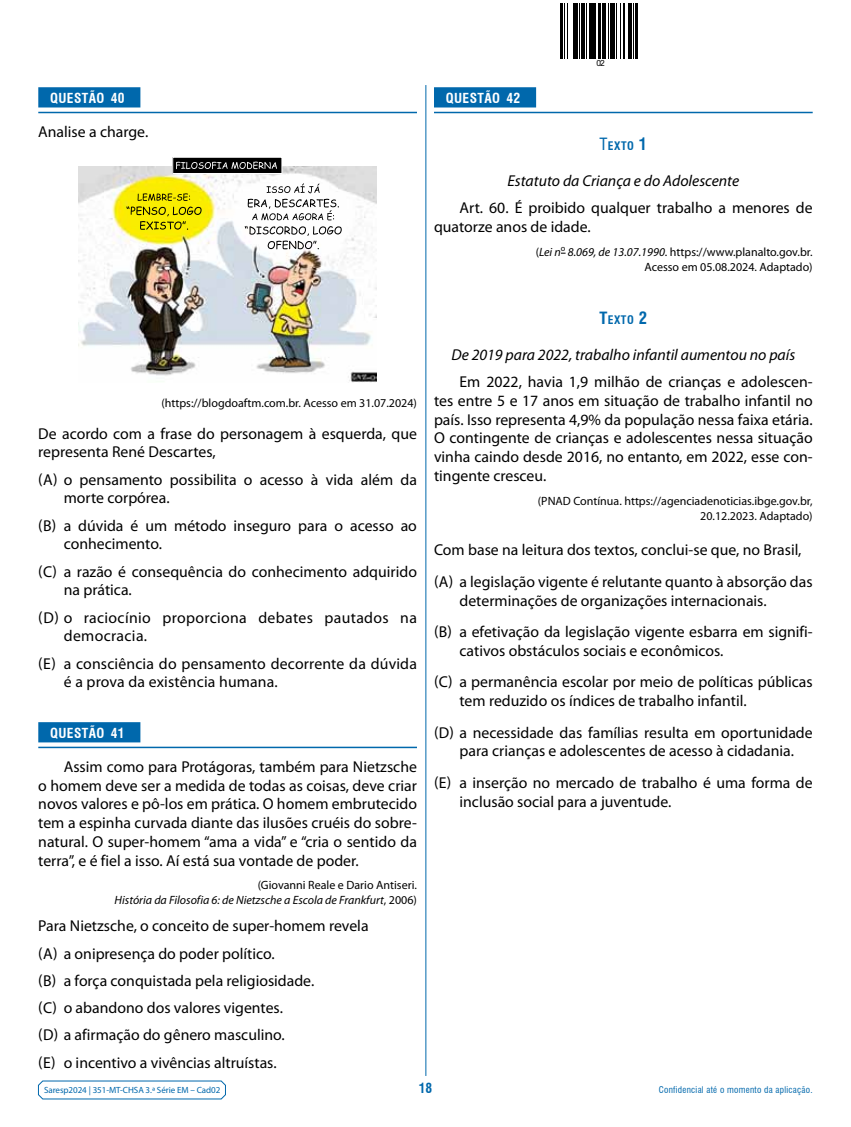
<style>
.page{position:relative;width:851px;height:1127px;background:#fff}
.page>*{position:absolute;margin:0;border:0;box-sizing:border-box;transform-origin:0 0}
.t1{font:15.75px/18.8px "Myriad Pro";color:#000}
.t2{font:italic 15.75px/27.3px "Myriad Pro";color:#000}
.t3{font:15.75px/18.8px "Myriad Pro";letter-spacing:.02em;color:#000}
.t4{font:700 condensed 13.5px "Swiss 721 BT";letter-spacing:.03em;color:#fff}
.t5{font:700 condensed 13.5px "Swiss 721 BT";color:#0068ac}
.t6{font:12px/15px "Myriad Pro";color:#000;text-align:right}
.t7{font:italic 12px/15px "Myriad Pro";color:#000;text-align:right}
.t8{font:700 condensed 11.55px "Swiss 721 BT";letter-spacing:.045em;color:#0068ac}
.t9{font:9px "Myriad Pro";letter-spacing:-.005em;color:#0068ac}
.t10{font:condensed 9px "Swiss 721 BT";letter-spacing:.03em;color:#0068ac}
.t11{font:8.4px "Arial";color:#000}
.s1{font-style:normal}
.s2{font-weight:400;font-size:16.5px}
.s3{font-size:16.5px}
.s4{font-style:italic}
</style>
<div class="page">
<svg style="left:38px;top:1080px;width:188px;height:20px"></svg>
<hr style="left:425px;top:85px;width:1px;height:991px;background:#0068ac">
<svg style="left:562px;top:3px;width:76px;height:56px"></svg>
<hr style="left:560px;top:3px;width:2px;height:56px;background:#000">
<hr style="left:564px;top:3px;width:1px;height:56px;background:#000">
<hr style="left:567px;top:3px;width:1px;height:56px;background:#000">
<hr style="left:573px;top:3px;width:4px;height:56px;background:#000">
<hr style="left:578px;top:3px;width:1px;height:56px;background:#000">
<hr style="left:581px;top:3px;width:3px;height:56px;background:#000">
<hr style="left:585px;top:3px;width:1px;height:56px;background:#000">
<hr style="left:589px;top:3px;width:3px;height:56px;background:#000">
<hr style="left:593px;top:3px;width:2px;height:56px;background:#000">
<hr style="left:598px;top:3px;width:2px;height:56px;background:#000">
<hr style="left:602px;top:3px;width:3px;height:56px;background:#000">
<hr style="left:608px;top:3px;width:1px;height:56px;background:#000">
<hr style="left:610px;top:3px;width:4px;height:56px;background:#000">
<hr style="left:616px;top:3px;width:1px;height:56px;background:#000">
<hr style="left:619px;top:3px;width:1px;height:56px;background:#000">
<hr style="left:623px;top:3px;width:2px;height:56px;background:#000">
<hr style="left:628px;top:3px;width:3px;height:56px;background:#000">
<hr style="left:633px;top:3px;width:1px;height:56px;background:#000">
<hr style="left:635px;top:3px;width:2px;height:56px;background:#000">
<div style="left:434px;top:87px;width:102px;height:20px;background:#0068ac"></div>
<hr style="left:434px;top:112px;width:378px;height:1px;background:#0068ac">
<div style="left:38px;top:87px;width:102px;height:20px;background:#0068ac"></div>
<hr style="left:38px;top:112px;width:379px;height:1px;background:#0068ac">
<div style="left:38px;top:722px;width:102px;height:20px;background:#0068ac"></div>
<hr style="left:38px;top:747px;width:379px;height:1px;background:#0068ac">
<img style="left:78px;top:166px;width:298px;height:216px">
<svg style="left:126px;top:193px;width:75px;height:37px;background:#d1c700"></svg>
<svg style="left:266px;top:183px;width:53px;height:10px"></svg>
<svg style="left:248px;top:199px;width:91px;height:21px"></svg>
<svg style="left:245px;top:226px;width:97px;height:23px"></svg>
<div style="left:173px;top:157px;width:109px;height:16px;background:#000"></div>
<div style="left:172px;top:157px;width:110px;height:17px;border:1px solid #fff"></div>
<svg style="left:176px;top:162px;width:101px;height:7px"></svg>
<p class="t4" style="left:50px;top:90px;width:76px">QUESTÃO 40</p>
<p class="t1" style="left:38px;top:122px;width:111px">Analise a charge.</p>
<p class="t6" style="left:161px;top:395px;width:257px">(https://blogdoaftm.com.br. Acesso em 31.07.2024)</p>
<p class="t1" style="left:38px;top:424px;width:380px">De acordo com a frase do personagem à esquerda, que representa René Descartes,</p>
<p class="t1" style="left:64px;top:470px;width:354px;text-indent:-26px">(A) o pensamento possibilita o acesso à vida além da morte corpórea.</p>
<p class="t1" style="left:64px;top:516px;width:354px;text-indent:-26px">(B) a dúvida é um método inseguro para o acesso ao conhecimento.</p>
<p class="t1" style="left:64px;top:562px;width:354px;text-indent:-26px">(C) a razão é consequência do conhecimento adquirido na prática.</p>
<p class="t3" style="left:64px;top:608px;width:354px;text-indent:-26px">(D) o raciocínio proporciona debates pautados na democracia.</p>
<p class="t1" style="left:64px;top:654px;width:354px;text-indent:-26px">(E) a consciência do pensamento decorrente da dúvida é a prova da existência humana.</p>
<p class="t4" style="left:50px;top:725px;width:76px">QUESTÃO 41</p>
<p class="t1" style="left:38px;top:757px;width:380px;text-align:justify;text-indent:26px">Assim como para Protágoras, também para Nietzsche o homem deve ser a medida de todas as coisas, deve criar novos valores e pô-los em prática. O homem embrutecido tem a espinha curvada diante das ilusões cruéis do sobre&shy;natural. O super-homem “ama a vida” e “cria o sentido da terra”, e é fiel a isso. Aí está sua vontade de poder.</p>
<p class="t7" style="left:115px;top:877px;width:304px"><span class="s1">(Giovanni Reale e Dario Antiseri.<br></span>História da Filosofia 6: de Nietzsche a Escola de Frankfurt<span class="s1">, 2006)</span></p>
<p class="t1" style="left:38px;top:912px;width:332px;line-height:27.3px">Para Nietzsche, o conceito de super-homem revela (A) a onipresença do poder político.<br>(B) a força conquistada pela religiosidade.<br>(C) o abandono dos valores vigentes.<br>(D) a afirmação do gênero masculino.<br>(E) o incentivo a vivências altruístas.</p>
<p class="t4" style="left:446px;top:90px;width:76px">QUESTÃO 42</p>
<p class="t11" style="left:596px;top:58px;width:10px">02</p>
<p class="t8" style="left:599px;top:139px;width:49px"><span class="s2">T</span>EXTO <span class="s3">1</span></p>
<p class="t1" style="left:459px;top:167px;width:354px;line-height:27.3px;text-indent:48px"><span class="s4">Estatuto da Criança e do Adolescente<br></span>Art. 60. É proibido qualquer trabalho a menores de</p>
<p class="t1" style="left:434px;top:217px;width:158px">quatorze anos de idade.</p>
<p class="t6" style="left:535px;top:244px;width:278px">(<span class="s4">Lei n</span><sup>o</sup> <span class="s4">8.069, de 13.07.1990</span>. https://www.planalto.gov.br.<br>Acesso em 05.08.2024. Adaptado)</p>
<p class="t8" style="left:599px;top:313px;width:49px"><span class="s3">T</span>EXTO <span class="s3">2</span></p>
<p class="t2" style="left:459px;top:341px;width:354px;text-indent:-8px">De 2019 para 2022, trabalho infantil aumentou no país<br><span class="s1">Em 2022, havia 1,9 milhão de crianças e adolescen-</span></p>
<p class="t1" style="left:434px;top:391px;width:380px;text-align:justify">tes entre 5 e 17 anos em situação de trabalho infantil no país. Isso representa 4,9% da população nessa faixa etária.<br>O contingente de crianças e adolescentes nessa situação vinha caindo desde 2016, no entanto, em 2022, esse con&shy;tingente cresceu.</p>
<p class="t6" style="left:538px;top:493px;width:276px">(PNAD Contínua. https://agenciadenoticias.ibge.gov.br,<br>20.12.2023. Adaptado)</p>
<p class="t1" style="left:434px;top:534px;width:380px;line-height:31.5px">Com base na leitura dos textos, conclui-se que, no Brasil, (A) a legislação vigente é relutante quanto à absorção das</p>
<p class="t1" style="left:434px;top:584px;width:379px;line-height:31.5px;text-indent:26px">determinações de organizações internacionais.<br>(B) a efetivação da legislação vigente esbarra em signifi-</p>
<p class="t1" style="left:434px;top:634px;width:380px;line-height:31.5px;text-indent:26px">cativos obstáculos sociais e econômicos.<br>(C) a permanência escolar por meio de políticas públicas</p>
<p class="t1" style="left:434px;top:685px;width:380px;line-height:31.5px;text-indent:26px">tem reduzido os índices de trabalho infantil.<br>(D) a necessidade das famílias resulta em oportunidade</p>
<p class="t1" style="left:434px;top:735px;width:380px;line-height:31.5px;text-align:center">para crianças e adolescentes de acesso à cidadania.<br>(E) a inserção no mercado de trabalho é uma forma de</p>
<p class="t1" style="left:459px;top:791px;width:213px">inclusão social para a juventude.</p>
<p class="t9" style="left:44px;top:1084px;width:178px">Saresp2024 | 351-MT-CHSA 3.ª Série EM – Cad02</p>
<p class="t5" style="left:418px;top:1079px;width:15px">18</p>
<p class="t10" style="left:658px;top:1084px;width:155px">Confidencial até o momento da aplicação.</p>
</div>
